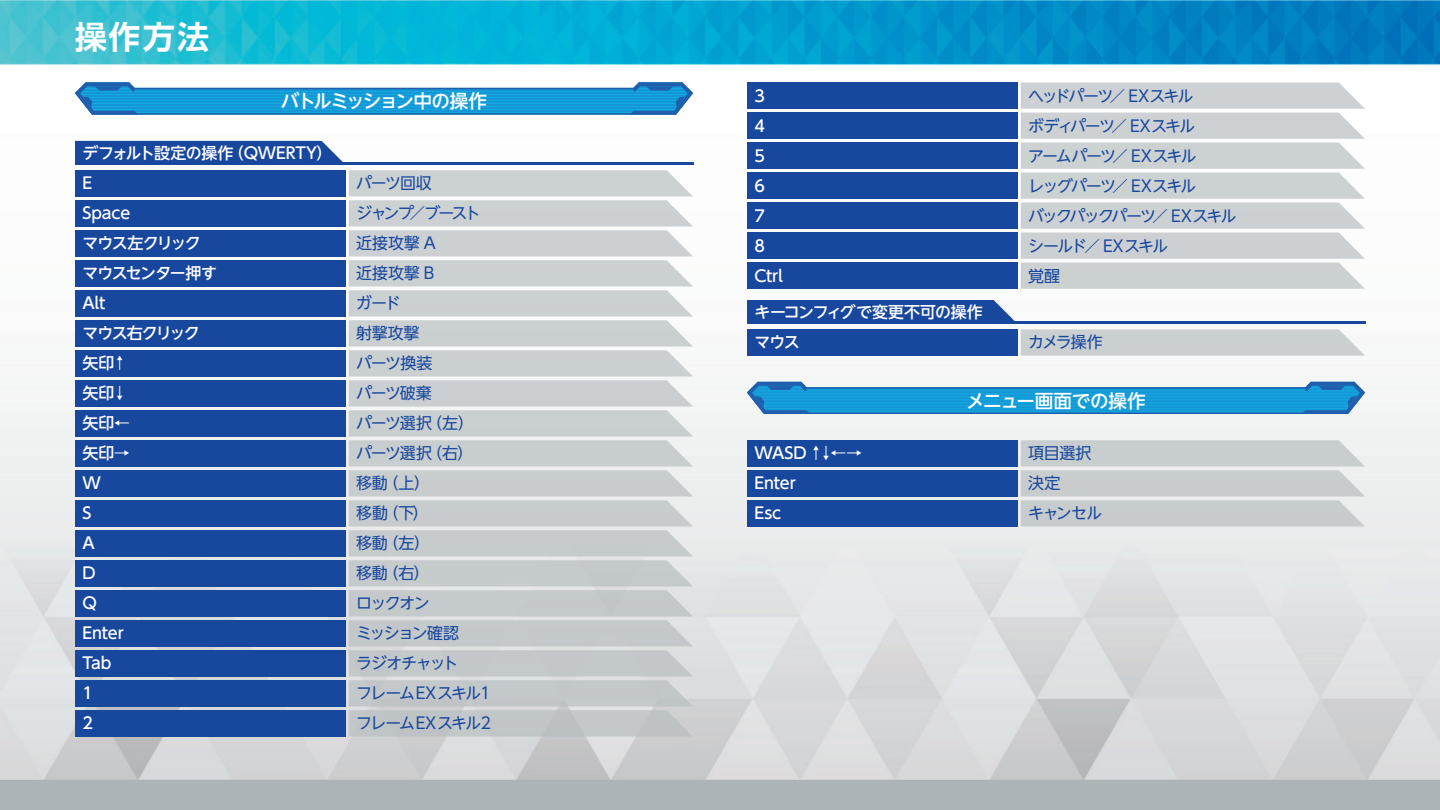
<style>
.page{position:relative;width:1440px;height:810px;background:#fff}
.page>*{position:absolute;margin:0;border:0;box-sizing:border-box;transform-origin:0 0}
.t1{font:700 31.88px "UD Shin Go NT Pro De";color:#fff}
.t2{font:500 18.6px "UD Shin Go NT Pro";letter-spacing:-.1em;color:#fff}
.t3{font:500 18.6px "UD Shin Go NT Pro";letter-spacing:-.015em;color:#fff}
.t4{font:500 15.98px "UD Shin Go NT Pro";letter-spacing:-.015em;color:#fff}
.t5{font:15.98px "UD Shin Go NT Pro";letter-spacing:-.08em;color:#18479e}
.t6{font:15.98px "UD Shin Go NT Pro";letter-spacing:-.11em;color:#18479e}
.t7{font:15.98px "UD Shin Go NT Pro";letter-spacing:-.115em;color:#18479e}
.t8{font:15.98px "UD Shin Go NT Pro";letter-spacing:-.12em;color:#18479e}
.t9{font:500 15.98px "UD Shin Go NT Pro";letter-spacing:-.095em;color:#fff}
.t10{font:15.98px "UD Shin Go NT Pro";letter-spacing:-.105em;color:#18479e}
.t11{font:15.98px "UD Shin Go NT Pro";letter-spacing:-.145em;color:#18479e}
.t12{font:500 15.98px "UD Shin Go NT Pro";letter-spacing:-.075em;color:#fff}
.t13{font:15.98px "UD Shin Go NT Pro";letter-spacing:-.1em;color:#18479e}
</style>
<div class="page">
<img style="left:0;top:0;width:1440px;height:810px">
<div style="left:75px;top:560px;width:270px;height:27px;background:#18479e"></div>
<div style="left:747px;top:112px;width:270px;height:27px;background:#18479e"></div>
<div style="left:75px;top:500px;width:270px;height:27px;background:#18479e"></div>
<div style="left:75px;top:710px;width:270px;height:27px;background:#18479e"></div>
<div style="left:75px;top:470px;width:270px;height:27px;background:#18479e"></div>
<div style="left:75px;top:680px;width:270px;height:27px;background:#18479e"></div>
<div style="left:75px;top:350px;width:270px;height:27px;background:#18479e"></div>
<div style="left:75px;top:320px;width:270px;height:27px;background:#18479e"></div>
<div style="left:75px;top:200px;width:270px;height:27px;background:#18479e"></div>
<div style="left:747px;top:172px;width:270px;height:27px;background:#18479e"></div>
<div style="left:747px;top:470px;width:270px;height:27px;background:#18479e"></div>
<div style="left:75px;top:170px;width:270px;height:27px;background:#18479e"></div>
<div style="left:747px;top:142px;width:270px;height:27px;background:#18479e"></div>
<div style="left:747px;top:329px;width:270px;height:27px;background:#18479e"></div>
<div style="left:747px;top:440px;width:270px;height:27px;background:#18479e"></div>
<svg style="left:1021px;top:329px;width:344px;height:27px"></svg>
<div style="left:75px;top:590px;width:270px;height:27px;background:#18479e"></div>
<div style="left:75px;top:230px;width:270px;height:27px;background:#18479e"></div>
<div style="left:747px;top:202px;width:270px;height:27px;background:#18479e"></div>
<svg style="left:1021px;top:440px;width:344px;height:87px"></svg>
<div style="left:747px;top:500px;width:270px;height:27px;background:#18479e"></div>
<div style="left:75px;top:380px;width:270px;height:27px;background:#18479e"></div>
<div style="left:75px;top:260px;width:270px;height:27px;background:#18479e"></div>
<div style="left:747px;top:232px;width:270px;height:27px;background:#18479e"></div>
<div style="left:75px;top:410px;width:270px;height:27px;background:#18479e"></div>
<div style="left:75px;top:620px;width:270px;height:27px;background:#18479e"></div>
<div style="left:75px;top:290px;width:270px;height:27px;background:#18479e"></div>
<div style="left:747px;top:262px;width:270px;height:27px;background:#18479e"></div>
<div style="left:75px;top:440px;width:270px;height:27px;background:#18479e"></div>
<div style="left:75px;top:650px;width:270px;height:27px;background:#18479e"></div>
<svg style="left:349px;top:170px;width:344px;height:567px"></svg>
<div style="left:75px;top:530px;width:270px;height:27px;background:#18479e"></div>
<svg style="left:1021px;top:82px;width:344px;height:207px"></svg>
<div style="left:747px;top:82px;width:270px;height:27px;background:#18479e"></div>
<div style="left:747px;top:300px;width:270px;height:21px;background:#18479e"></div>
<hr style="left:747px;top:321px;width:618px;height:2px;background:#18479e">
<div style="left:75px;top:141px;width:270px;height:21px;background:#18479e"></div>
<hr style="left:75px;top:162px;width:618px;height:2px;background:#18479e">
<svg style="left:75px;top:82px;width:618px;height:33px"></svg>
<svg style="left:747px;top:382px;width:618px;height:32px"></svg>
<h1 class="t1" style="left:75px;top:11px;width:136px">操作方法</h1>
<p class="t2" style="left:281px;top:86px;width:208px">バトルミッション中の操作</p>
<p class="t4" style="left:82px;top:140px;width:251px">デフォルト設定の操作（QWERTY）</p>
<p class="t4" style="left:82px;top:170px;width:11px">E</p>
<p class="t5" style="left:356px;top:170px;width:77px">パーツ回収</p>
<p class="t4" style="left:82px;top:200px;width:49px">Space</p>
<p class="t11" style="left:356px;top:200px;width:126px">ジャンプ／ブースト</p>
<p class="t9" style="left:82px;top:230px;width:120px">マウス左クリック</p>
<p class="t5" style="left:356px;top:230px;width:81px">近接攻撃 A</p>
<p class="t12" style="left:82px;top:260px;width:136px">マウスセンター押す</p>
<p class="t5" style="left:356px;top:260px;width:80px">近接攻撃 B</p>
<p class="t4" style="left:82px;top:290px;width:24px">Alt</p>
<p class="t5" style="left:356px;top:290px;width:46px">ガード</p>
<p class="t9" style="left:82px;top:320px;width:119px">マウス右クリック</p>
<p class="t5" style="left:356px;top:320px;width:65px">射撃攻撃</p>
<p class="t4" style="left:82px;top:350px;width:47px">矢印↑</p>
<p class="t5" style="left:356px;top:350px;width:78px">パーツ換装</p>
<p class="t4" style="left:82px;top:380px;width:47px">矢印↓</p>
<p class="t5" style="left:356px;top:380px;width:77px">パーツ破棄</p>
<p class="t4" style="left:82px;top:410px;width:49px">矢印←</p>
<p class="t5" style="left:356px;top:410px;width:119px">パーツ選択（左）</p>
<p class="t4" style="left:82px;top:440px;width:49px">矢印→</p>
<p class="t5" style="left:356px;top:440px;width:119px">パーツ選択（右）</p>
<p class="t4" style="left:82px;top:470px;width:20px">W</p>
<p class="t5" style="left:356px;top:470px;width:75px">移動（上）</p>
<p class="t4" style="left:82px;top:500px;width:11px">S</p>
<p class="t5" style="left:356px;top:500px;width:74px">移動（下）</p>
<p class="t4" style="left:82px;top:530px;width:14px">A</p>
<p class="t5" style="left:356px;top:530px;width:76px">移動（左）</p>
<p class="t4" style="left:82px;top:560px;width:15px">D</p>
<p class="t5" style="left:356px;top:560px;width:75px">移動（右）</p>
<p class="t4" style="left:82px;top:590px;width:16px">Q</p>
<p class="t5" style="left:356px;top:590px;width:75px">ロックオン</p>
<p class="t4" style="left:82px;top:620px;width:43px">Enter</p>
<p class="t13" style="left:356px;top:620px;width:104px">ミッション確認</p>
<p class="t4" style="left:82px;top:650px;width:31px">Tab</p>
<p class="t5" style="left:356px;top:650px;width:104px">ラジオチャット</p>
<p class="t4" style="left:82px;top:680px;width:12px">1</p>
<p class="t8" style="left:356px;top:680px;width:139px">フレームEX スキル１</p>
<p class="t4" style="left:82px;top:710px;width:12px">2</p>
<p class="t8" style="left:356px;top:710px;width:139px">フレームEX スキル２</p>
<p class="t4" style="left:754px;top:83px;width:12px">3</p>
<p class="t7" style="left:1028px;top:83px;width:167px">ヘッドパーツ／ EXスキル</p>
<p class="t4" style="left:754px;top:113px;width:12px">4</p>
<p class="t4" style="left:754px;top:143px;width:12px">5</p>
<p class="t6" style="left:1028px;top:113px;width:168px">ボディパーツ／ EXスキル</p>
<p class="t6" style="left:1028px;top:143px;width:170px">アームパーツ／ EXスキル</p>
<p class="t4" style="left:754px;top:173px;width:12px">6</p>
<p class="t10" style="left:1028px;top:173px;width:169px">レッグパーツ／ EXスキル</p>
<p class="t4" style="left:754px;top:203px;width:12px">7</p>
<p class="t6" style="left:1028px;top:203px;width:210px">バックパックパーツ／ EXスキル</p>
<p class="t4" style="left:754px;top:233px;width:12px">8</p>
<p class="t7" style="left:1028px;top:233px;width:141px">シールド／ EXスキル</p>
<p class="t4" style="left:754px;top:263px;width:30px">Ctrl</p>
<p class="t5" style="left:1028px;top:263px;width:33px">覚醒</p>
<p class="t4" style="left:754px;top:299px;width:230px">キーコンフィグで変更不可の操作</p>
<p class="t4" style="left:754px;top:329px;width:47px">マウス</p>
<p class="t5" style="left:1028px;top:329px;width:76px">カメラ操作</p>
<p class="t4" style="left:754px;top:440px;width:109px">WASD↑↓←→</p>
<p class="t3" style="left:966px;top:386px;width:181px">メニュー画面での操作</p>
<p class="t5" style="left:1028px;top:440px;width:65px">項目選択</p>
<p class="t4" style="left:754px;top:470px;width:43px">Enter</p>
<p class="t5" style="left:1028px;top:470px;width:34px">決定</p>
<p class="t4" style="left:754px;top:500px;width:28px">Esc</p>
<p class="t5" style="left:1028px;top:500px;width:75px">キャンセル</p>
</div>
